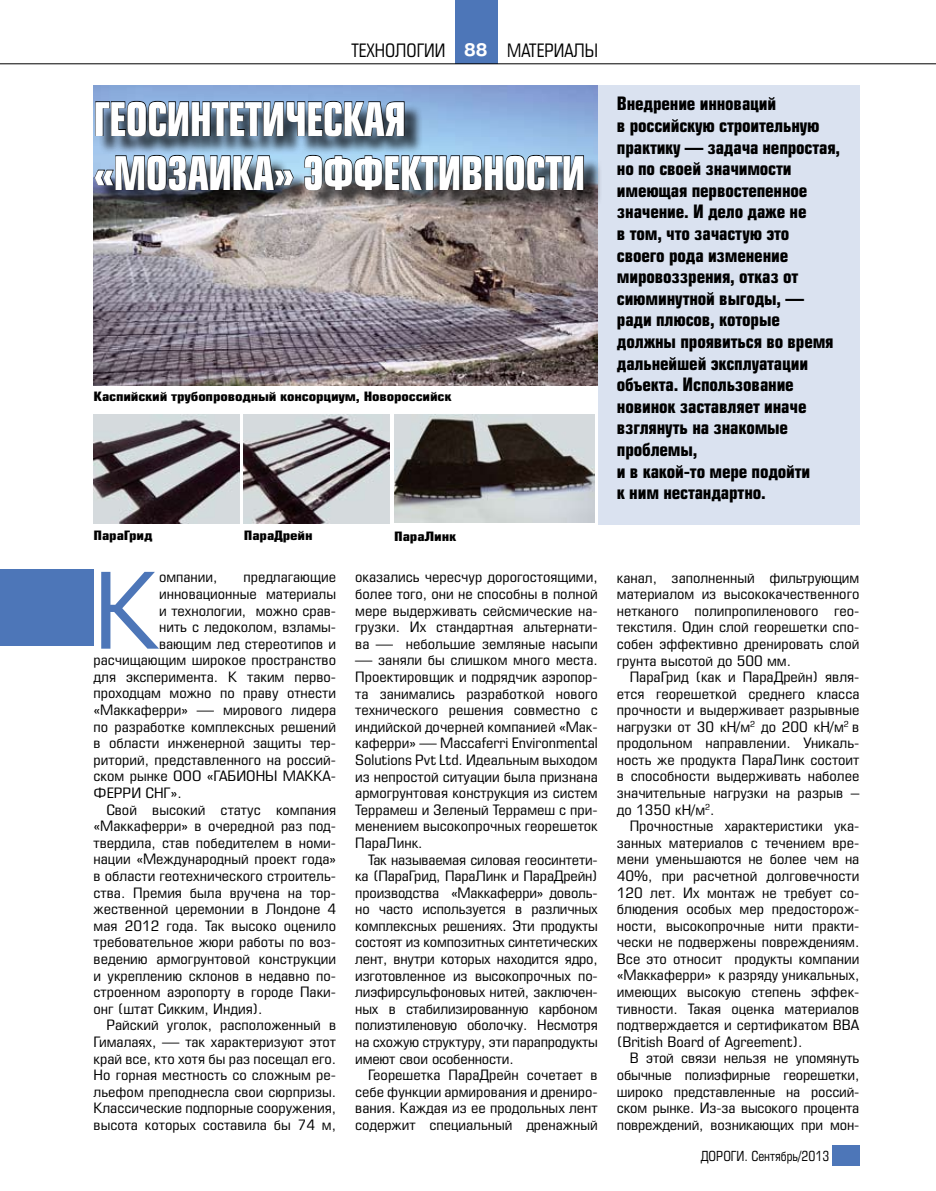
<style>
.page{position:relative;width:936px;height:1191px;background:#fff}
.page>*{position:absolute;margin:0;border:0;box-sizing:border-box;transform-origin:0 0}
.t1{font:102.45px "Europe Cond";color:#4d76b8;scale:1.2 1}
.t2{font:700 45px/54px "Europe Cond";letter-spacing:-.02em;color:#fff;scale:.9 1}
.t3{font:700 18px/21.6px "Europe Cond";letter-spacing:-.01em;color:#000}
.t4{font:18px "Europe Cond";color:#000}
.t5{font:13.95px/16.6px "Europe Cond";color:#000;text-align:justify;scale:1.2 1}
.t6{font:13.5px "Europe Cond";color:#000}
.t7{font:700 12.6px "Europe Cond";letter-spacing:-.01em;color:#000;scale:1.25 1}
.s1{font-family:"Pragmatica C";font-weight:700;color:#fff}
</style>
<div class="page">
<div style="left:455px;top:0;width:42px;height:64px;background:#4d76b8"></div>
<div style="left:597px;top:85px;width:262px;height:439px;background:#dae2f0"></div>
<div style="left:0;top:569px;width:94px;height:76px;background:#4d76b8"></div>
<img style="left:94px;top:85px;width:503px;height:301px">
<div style="left:96px;top:103px;width:571px;height:147px;background:#000;opacity:.75"></div>
<svg style="left:95px;top:98px;width:310px;height:39px"></svg>
<svg style="left:94px;top:150px;width:200px;height:41px"></svg>
<svg style="left:304px;top:155px;width:280px;height:36px"></svg>
<img style="left:94px;top:414px;width:145px;height:109px">
<img style="left:244px;top:414px;width:145px;height:109px">
<img style="left:394px;top:414px;width:200px;height:108px">
<hr style="left:0;top:64px;width:935px;height:1px;background:#000">
<div style="left:832px;top:1145px;width:27px;height:20px;background:#4d76b8"></div>
<p class="t4" style="left:351px;top:39px;width:35px">технологии</p>
<p class="t4" style="left:464px;top:39px;width:54px"><span class="s1">88</span> материалы</p>
<h2 class="t2" style="left:94px;top:91px;width:543px">Геосинтетическая «мозаика» эффективности</h2>
<p class="t7" style="left:94px;top:388px;width:288px">Каспийский трубопроводный консорциум, Новороссийск</p>
<p class="t7" style="left:94px;top:526px;width:49px">ПараГрид</p>
<p class="t7" style="left:244px;top:526px;width:56px">ПараДрейн</p>
<p class="t7" style="left:394px;top:528px;width:51px">ПараЛинк</p>
<h1 class="t1" style="left:94px;top:547px;width:56px">К</h1>
<p class="t5" style="left:159px;top:569px;width:50px">омпании,</p>
<p class="t5" style="left:243px;top:569px;width:79px">предлагающие</p>
<p class="t5" style="left:159px;top:585px;width:149px">инновационные материалы</p>
<p class="t5" style="left:159px;top:602px;width:149px">и технологии, можно срав-</p>
<p class="t5" style="left:159px;top:618px;width:149px">нить с ледоколом, взламы-</p>
<p class="t5" style="left:159px;top:635px;width:149px">вающим лед стереотипов и</p>
<p class="t5" style="left:94px;top:651px;width:203px">расчищающим широкое пространство</p>
<p class="t5" style="left:94px;top:668px;width:203px">для эксперимента. К таким перво-</p>
<p class="t5" style="left:94px;top:685px;width:203px">проходцам можно по праву отнести</p>
<p class="t5" style="left:94px;top:701px;width:203px">«Маккаферри» — мирового лидера</p>
<p class="t5" style="left:94px;top:718px;width:203px">по разработке комплексных решений</p>
<p class="t5" style="left:94px;top:734px;width:203px">в области инженерной защиты тер-</p>
<p class="t5" style="left:94px;top:751px;width:203px">риторий, представленного на россий-</p>
<p class="t5" style="left:94px;top:768px;width:203px">ском рынке ООО «ГАБИОНЫ МАККА-</p>
<p class="t5" style="left:94px;top:784px;width:75px">ФЕРРИ СНГ».</p>
<p class="t5" style="left:106px;top:801px;width:193px">Свой высокий статус компания</p>
<p class="t5" style="left:94px;top:817px;width:203px">«Маккаферри» в очередной раз под-</p>
<p class="t5" style="left:94px;top:834px;width:203px">твердила, став победителем в номи-</p>
<p class="t5" style="left:94px;top:851px;width:203px">нации «Международный проект года»</p>
<p class="t5" style="left:94px;top:867px;width:203px">в области геотехнического строитель-</p>
<p class="t5" style="left:94px;top:884px;width:203px">ства. Премия была вручена на тор-</p>
<p class="t5" style="left:94px;top:900px;width:203px">жественной церемонии в Лондоне 4</p>
<p class="t5" style="left:94px;top:917px;width:203px">мая 2012 года. Так высоко оценило</p>
<p class="t5" style="left:94px;top:933px;width:203px">требовательное жюри работы по воз-</p>
<p class="t5" style="left:94px;top:950px;width:203px">ведению армогрунтовой конструкции</p>
<p class="t5" style="left:94px;top:967px;width:203px">и укреплению склонов в недавно по-</p>
<p class="t5" style="left:94px;top:983px;width:203px">строенном аэропорту в городе Паки-</p>
<p class="t5" style="left:94px;top:1000px;width:142px">онг (штат Сикким, Индия).</p>
<p class="t5" style="left:106px;top:1016px;width:193px">Райский уголок, расположенный в</p>
<p class="t5" style="left:94px;top:1033px;width:203px">Гималаях, — так характеризуют этот</p>
<p class="t5" style="left:94px;top:1050px;width:203px">край все, кто хотя бы раз посещал его.</p>
<p class="t5" style="left:94px;top:1066px;width:203px">Но горная местность со сложным ре-</p>
<p class="t5" style="left:94px;top:1083px;width:203px">льефом преподнесла свои сюрпризы.</p>
<p class="t5" style="left:94px;top:1099px;width:203px">Классические подпорные сооружения,</p>
<p class="t5" style="left:94px;top:1116px;width:203px">высота которых составила бы 74 м,</p>
<p class="t5" style="left:355px;top:569px;width:203px">оказались чересчур дорогостоящими, более того, они не способны в полной мере выдерживать сейсмические на&shy;грузки. Их стандартная альтернати&shy;ва — небольшие земляные насыпи</p>
<p class="t5" style="left:355px;top:652px;width:203px">— заняли бы слишком много места.<br>Проектировщик и подрядчик аэропор&shy;та занимались разработкой нового технического решения совместно с индийской дочерней компанией «Мак&shy;каферри» — Maccaferri Environmental Solutions Pvt Ltd. Идеальным выходом из непростой ситуации была признана армогрунтовая конструкция из систем Террамеш и Зеленый Террамеш с при&shy;менением высокопрочных георешеток ПараЛинк.</p>
<p class="t5" style="left:355px;top:851px;width:203px;text-indent:13px">Так называемая силовая геосинтети&shy;ка (ПараГрид, ПараЛинк и ПараДрейн) производства «Маккаферри» доволь&shy;но часто используется в различных комплексных решениях. Эти продукты состоят из композитных синтетических лент, внутри которых находится ядро, изготовленное из высокопрочных по&shy;лиэфирсульфоновых нитей, заключен&shy;ных в стабилизированную карбоном полиэтиленовую оболочку. Несмотря на схожую структуру, эти парапродукты имеют свои особенности.</p>
<p class="t5" style="left:355px;top:1066px;width:203px;text-indent:13px">Георешетка ПараДрейн сочетает в себе функции армирования и дрениро&shy;вания. Каждая из ее продольных лент содержит специальный дренажный</p>
<p class="t3" style="left:617px;top:92px;width:225px">Внедрение инноваций<br>в российскую строительную практику — задача непростая, но по своей значимости имеющая первостепенное значение. И дело даже не<br>в том, что зачастую это своего рода изменение мировоззрения, отказ от сиюминутной выгоды, — ради плюсов, которые должны проявиться во время дальнейшей эксплуатации объекта. Использование новинок заставляет иначе взглянуть на знакомые проблемы,<br>и в какой-то мере подойти<br>к ним нестандартно.</p>
<p class="t5" style="left:617px;top:569px;width:203px">канал, заполненный фильтрующим материалом из высококачественного нетканого полипропиленового гео&shy;текстиля. Один слой георешетки спо&shy;собен эффективно дренировать слой грунта высотой до 500 мм.</p>
<p class="t5" style="left:617px;top:668px;width:203px;text-indent:13px">ПараГрид (как и ПараДрейн) явля&shy;ется георешеткой среднего класса прочности и выдерживает разрывные нагрузки от 30 кН/м<sup>2</sup> до 200 кН/м<sup>2</sup> в продольном направлении. Уникаль&shy;ность же продукта ПараЛинк состоит в способности выдерживать наболее значительные нагрузки на разрыв – до 1350 кН/м<sup>2</sup>.</p>
<p class="t5" style="left:617px;top:817px;width:203px;text-indent:13px">Прочностные характеристики ука&shy;занных материалов с течением вре&shy;мени уменьшаются не более чем на 40%, при расчетной долговечности 120 лет. Их монтаж не требует со&shy;блюдения особых мер предосторож&shy;ности, высокопрочные нити практи&shy;чески не подвержены повреждениям.<br>Все это относит продукты компании «Маккаферри» к разряду уникальных, имеющих высокую степень эффек&shy;тивности. Такая оценка материалов подтверждается и сертификатом ВВА (British Board of Agreement).</p>
<p class="t5" style="left:617px;top:1049px;width:203px;text-indent:13px">В этой связи нельзя не упомянуть обычные полиэфирные георешетки, широко представленные на россий&shy;ском рынке. Из-за высокого процента повреждений, возникающих при мон-</p>
<p class="t6" style="left:700px;top:1147px;width:130px">ДОРОГИ. Сентябрь/2013</p>
</div>
